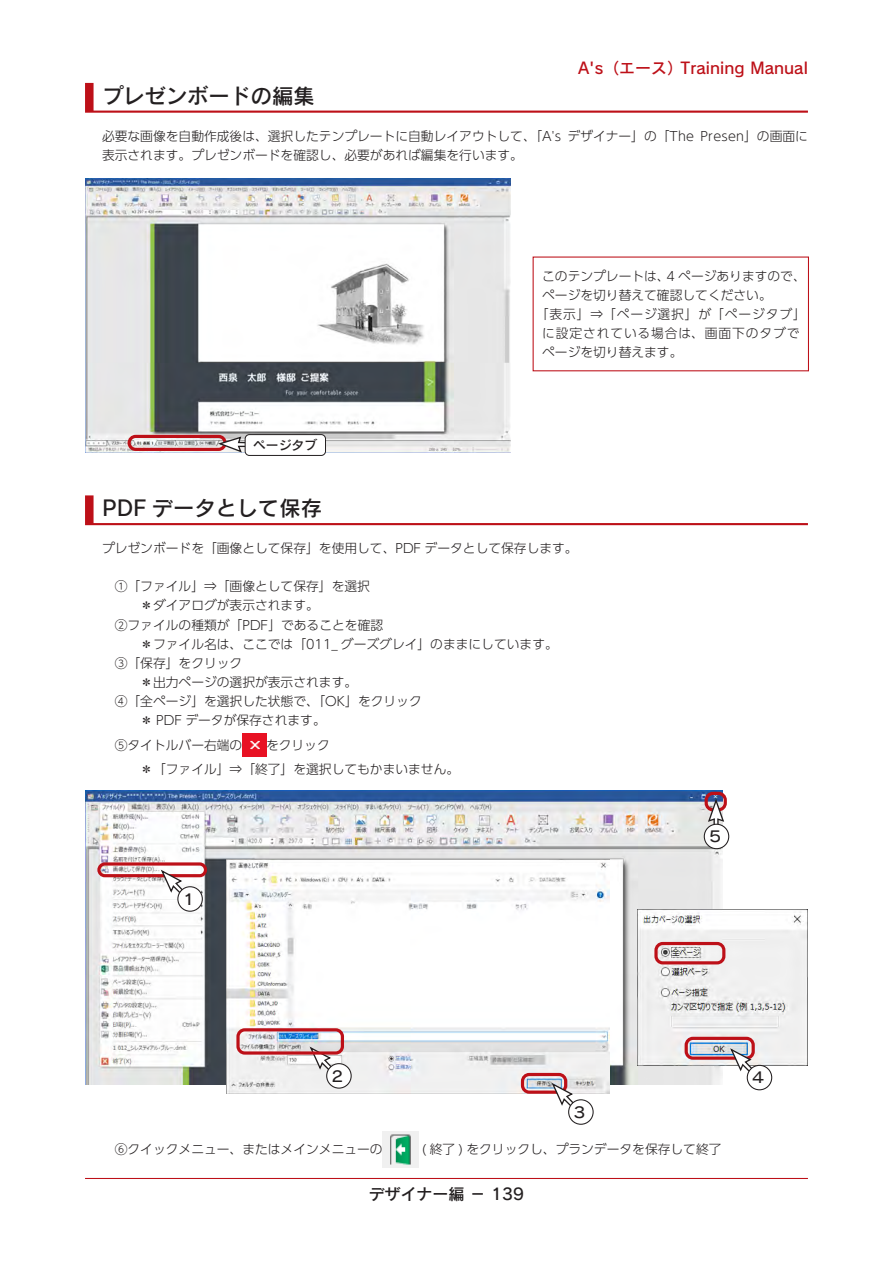
<style>
.page{position:relative;width:893px;height:1263px;background:#fff}
.page>*{position:absolute;margin:0;border:0;box-sizing:border-box;transform-origin:0 0}
.中見出し{font:21.3px "Rodin Pro N DB";color:#231f20}
.t1{font:15.9px "Rodin Pro N DB";color:#bd1018}
.t2{font:15.9px "Rodin Pro N DB";color:#231f20}
.本文{font:14.85px "Rodin Pro N DB";color:#231f20}
.操作{font:300 12.75px "UD Shin Go Pr 6 N";color:#231f20}
.本文-2{font:300 12.75px/19.2px "UD Shin Go Pr 6 N";color:#231f20}
.参考{font:300 12.75px/19.2px "UD Shin Go Pr 6 N";letter-spacing:.07em;color:#231f20}
.参考-2{font:300 12.75px/19.2px "UD Shin Go Pr 6 N";color:#231f20}
.本文太字{font:12.75px "Rodin Pro N DB";color:#231f20}
</style>
<div class="page">
<hr style="left:85px;top:1178px;width:723px;height:1px;background:#bd1018">
<div style="left:85px;top:83px;width:723px;height:30px;background:#bd1018"></div>
<div style="left:94px;top:81px;width:718px;height:30px;background:#fff"></div>
<img style="left:85px;top:179px;width:425px;height:273px">
<img style="left:85px;top:791px;width:638px;height:293px">
<svg style="left:85px;top:495px;width:723px;height:30px;background:#be181f"></svg>
<div style="left:94px;top:493px;width:718px;height:30px;background:#fff"></div>
<img style="left:242px;top:733px;width:24px;height:24px">
<div style="left:128px;top:435px;width:99px;height:16px;border:3px solid #bd1018;border-radius:6px"></div>
<svg style="left:216px;top:436px;width:29px;height:17px"></svg>
<div style="left:245px;top:435px;width:80px;height:20px;background:#fff;border-radius:4px"></div>
<div style="left:245px;top:434px;width:81px;height:22px;border:1px solid #231f20;border-radius:4px"></div>
<img style="left:226px;top:859px;width:383px;height:235px">
<img style="left:638px;top:909px;width:170px;height:156px">
<div style="left:97px;top:862px;width:110px;height:15px;border:3px solid #bd1018;border-radius:6px"></div>
<svg style="left:159px;top:868px;width:25px;height:27px"></svg>
<div style="left:178px;top:887px;width:24px;height:24px;background:#fff;border-radius:50%"></div>
<div style="left:177px;top:886px;width:26px;height:26px;border:1px solid #231f20;border-radius:50%"></div>
<div style="left:521px;top:1073px;width:46px;height:21px;border:3px solid #bd1018;border-radius:7px"></div>
<svg style="left:550px;top:1081px;width:25px;height:27px"></svg>
<div style="left:569px;top:1100px;width:24px;height:24px;background:#fff;border-radius:50%"></div>
<div style="left:568px;top:1099px;width:26px;height:26px;border:1px solid #231f20;border-radius:50%"></div>
<div style="left:685px;top:1037px;width:70px;height:23px;border:3px solid #bd1018;border-radius:7px"></div>
<svg style="left:729px;top:1047px;width:25px;height:26px"></svg>
<div style="left:747px;top:1065px;width:25px;height:25px;background:#fff;border-radius:50%"></div>
<div style="left:747px;top:1065px;width:25px;height:25px;border:1px solid #231f20;border-radius:50%"></div>
<svg style="left:308px;top:1045px;width:25px;height:26px"></svg>
<div style="left:327px;top:1064px;width:24px;height:24px;background:#fff;border-radius:50%"></div>
<div style="left:326px;top:1063px;width:26px;height:26px;border:1px solid #231f20;border-radius:50%"></div>
<div style="left:705px;top:792px;width:22px;height:19px;border:3px solid #bd1018;border-radius:7px"></div>
<svg style="left:707px;top:799px;width:18px;height:29px"></svg>
<div style="left:704px;top:824px;width:25px;height:25px;background:#fff;border-radius:50%"></div>
<div style="left:704px;top:824px;width:25px;height:25px;border:1px solid #231f20;border-radius:50%"></div>
<div style="left:236px;top:1028px;width:108px;height:26px;border:3px solid #bd1018;border-radius:7px"></div>
<div style="left:654px;top:942px;width:71px;height:22px;border:3px solid #bd1018;border-radius:7px"></div>
<img style="left:383px;top:1131px;width:36px;height:36px">
<p class="t1" style="left:578px;top:57px;width:231px">A's（エース）Training Manual</p>
<p class="中見出し" style="left:102px;top:82px;width:214px">プレゼンボードの編集</p>
<p class="本文-2" style="left:102px;top:126px;width:707px">必要な画像を自動作成後は、選択したテンプレートに自動レイアウトして、「A's デザイナー」の「The Presen」の画面に表示されます。プレゼンボードを確認し、必要があれば編集を行います。</p>
<p class="本文太字" style="left:253px;top:437px;width:65px">ページタブ</p>
<p class="参考-2" style="left:542px;top:266px;width:265px">このテンプレートは、4 ページありますので、ページを切り替えて確認してください。</p>
<p class="参考" style="left:542px;top:304px;width:265px;text-indent:-6px">「表示」⇒「ページ選択」が「ページタブ」に設定されている場合は、画面下のタブでページを切り替えます。</p>
<p class="中見出し" style="left:102px;top:494px;width:221px">PDF データとして保存</p>
<p class="本文-2" style="left:102px;top:538px;width:477px">プレゼンボードを「画像として保存」を使用して、PDF データとして保存します。</p>
<p class="操作" style="left:115px;top:576px;width:257px">①「ファイル」⇒「画像として保存」を選択</p>
<p class="操作" style="left:140px;top:595px;width:180px">＊ダイアログが表示されます。</p>
<p class="操作" style="left:115px;top:614px;width:270px">②ファイルの種類が「PDF」であることを確認</p>
<p class="操作" style="left:140px;top:633px;width:419px">＊ファイル名は、ここでは「011_ グーズグレイ」のままにしています。</p>
<p class="操作" style="left:115px;top:653px;width:129px">③「保存」をクリック</p>
<p class="操作" style="left:140px;top:672px;width:218px">＊出力ページの選択が表示されます。</p>
<p class="操作" style="left:115px;top:691px;width:308px">④「全ページ」を選択した状態で、「OK」をクリック</p>
<p class="操作" style="left:140px;top:710px;width:187px">＊ PDF データが保存されます。</p>
<p class="操作" style="left:115px;top:735px;width:129px">⑤タイトルバー右端の</p>
<p class="操作" style="left:266px;top:735px;width:65px">をクリック</p>
<p class="操作" style="left:140px;top:759px;width:320px">＊「ファイル」⇒「終了」を選択してもかまいません。</p>
<p class="本文" style="left:181px;top:889px;width:16px">１</p>
<p class="本文" style="left:708px;top:827px;width:16px">５</p>
<p class="本文" style="left:330px;top:1066px;width:16px">２</p>
<p class="本文" style="left:751px;top:1068px;width:16px">４</p>
<p class="本文" style="left:572px;top:1102px;width:16px">３</p>
<p class="操作" style="left:115px;top:1139px;width:269px">⑥クイックメニュー、またはメインメニューの</p>
<p class="操作" style="left:422px;top:1139px;width:301px">( 終了 ) をクリックし、プランデータを保存して終了</p>
<p class="t2" style="left:369px;top:1184px;width:157px">デザイナー編 － 139</p>
</div>
